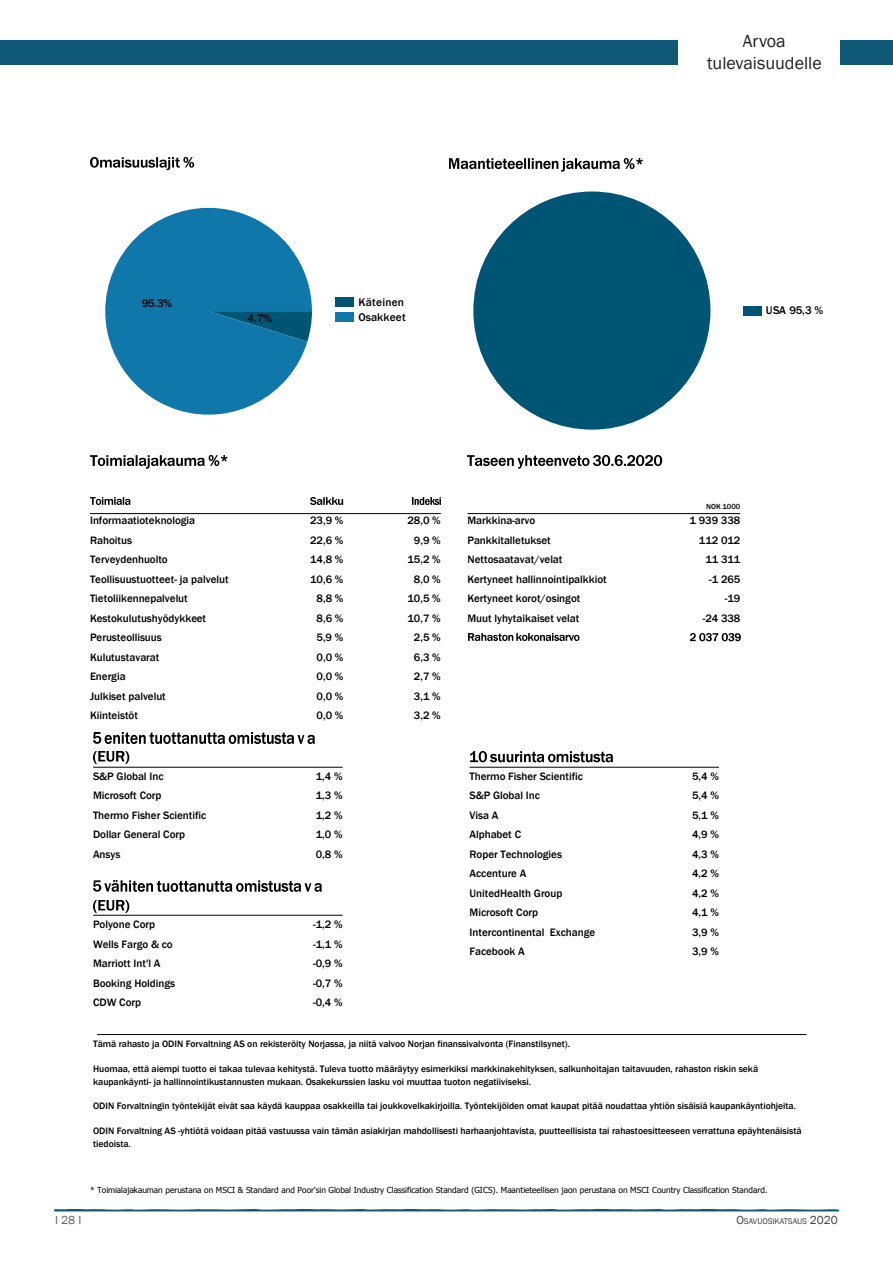
<style>
.page{position:relative;width:893px;height:1263px;background:#fff}
.page>*{position:absolute;margin:0;border:0;box-sizing:border-box;transform-origin:0 0}
.t1{font:18px/21.6px "Franklin Gothic";color:#231f20;text-align:center}
.t2{font:12px "Franklin Gothic";color:#5f5f62}
.t3{font:500 11.4px/14.5px "Franklin Gothic";letter-spacing:.01em;color:#000}
.t4{font:500 11.1px/19.5px "Franklin Gothic";letter-spacing:-.005em;color:#000}
.t5{font:500 9.6px/12.3px "Franklin Gothic";letter-spacing:-.005em;color:#000}
.t6{font:8.4px "Franklin Gothic";color:#3e3e3f}
.t7{font:8.25px "Tahoma";letter-spacing:-.005em;color:#000}
.t8{font:500 7.65px "Franklin Gothic";color:#000}
.s1{font-size:12px}
</style>
<div class="page">
<svg style="left:54px;top:1209px;width:785px;height:2px;background:#36738b"></svg>
<div style="left:0;top:41px;width:893px;height:24px;background:#105976"></div>
<div style="left:678px;top:32px;width:162px;height:42px;background:#fff"></div>
<hr style="left:93px;top:767px;width:250px;height:1px;background:#000">
<img style="left:94px;top:733px;width:220px;height:10px">
<img style="left:94px;top:752px;width:35px;height:16px">
<hr style="left:470px;top:767px;width:249px;height:1px;background:#000">
<img style="left:470px;top:752px;width:143px;height:15px">
<hr style="left:93px;top:915px;width:250px;height:1px;background:#000">
<img style="left:94px;top:880px;width:228px;height:11px">
<img style="left:94px;top:900px;width:35px;height:16px">
<img style="left:91px;top:157px;width:104px;height:14px">
<svg style="left:105px;top:207px;width:207px;height:208px;fill:#0f77a9"></svg>
<div style="left:336px;top:298px;width:18px;height:9px;background:#005575"></div>
<div style="left:336px;top:312px;width:18px;height:9px;background:#0f77a9"></div>
<img style="left:90px;top:455px;width:137px;height:13px">
<img style="left:467px;top:455px;width:196px;height:13px">
<hr style="left:468px;top:513px;width:272px;height:1px;background:#000">
<img style="left:468px;top:634px;width:111px;height:7px">
<img style="left:690px;top:633px;width:50px;height:9px">
<img style="left:90px;top:497px;width:41px;height:18px">
<img style="left:311px;top:497px;width:33px;height:18px">
<img style="left:412px;top:497px;width:29px;height:18px">
<hr style="left:90px;top:513px;width:351px;height:1px;background:#000">
<img style="left:450px;top:158px;width:193px;height:13px">
<div style="left:473px;top:191px;width:237px;height:239px;background:#005575;border-radius:50%"></div>
<div style="left:743px;top:306px;width:19px;height:9px;background:#005575"></div>
<hr style="left:97px;top:1034px;width:709px;height:1px;background:#000">
<h1 class="t1" style="left:707px;top:31px;width:116px">Arvoa tulevaisuudelle</h1>
<p class="t3" style="left:142px;top:296px;width:32px">95.3%</p>
<p class="t3" style="left:358px;top:295px;width:49px">Käteinen<br>Osakkeet</p>
<p class="t3" style="left:247px;top:311px;width:26px">4.7%</p>
<p class="t3" style="left:766px;top:303px;width:59px">USA 95,3 %</p>
<p class="t4" style="left:90px;top:511px;width:107px">Informaatioteknologia</p>
<p class="t4" style="left:310px;top:511px;width:35px">23,9 %</p>
<p class="t4" style="left:407px;top:511px;width:35px">28,0 %</p>
<p class="t4" style="left:90px;top:530px;width:43px">Rahoitus</p>
<p class="t4" style="left:310px;top:530px;width:35px">22,6 %</p>
<p class="t4" style="left:414px;top:530px;width:28px">9,9 %</p>
<p class="t4" style="left:90px;top:550px;width:79px">Terveydenhuolto</p>
<p class="t4" style="left:310px;top:550px;width:35px">14,8 %</p>
<p class="t4" style="left:407px;top:550px;width:35px">15,2 %</p>
<p class="t4" style="left:90px;top:569px;width:140px">Teollisuustuotteet- ja palvelut</p>
<p class="t4" style="left:310px;top:569px;width:35px">10,6 %</p>
<p class="t4" style="left:414px;top:569px;width:28px">8,0 %</p>
<p class="t4" style="left:90px;top:589px;width:99px">Tietoliikennepalvelut</p>
<p class="t4" style="left:317px;top:589px;width:28px">8,8 %</p>
<p class="t4" style="left:407px;top:589px;width:35px">10,5 %</p>
<p class="t4" style="left:90px;top:608px;width:118px">Kestokulutushyödykkeet</p>
<p class="t4" style="left:317px;top:608px;width:28px">8,6 %</p>
<p class="t4" style="left:407px;top:608px;width:35px">10,7 %</p>
<p class="t4" style="left:90px;top:628px;width:73px">Perusteollisuus</p>
<p class="t4" style="left:317px;top:628px;width:28px">5,9 %</p>
<p class="t4" style="left:414px;top:628px;width:28px">2,5 %</p>
<p class="t4" style="left:90px;top:647px;width:71px">Kulutustavarat</p>
<p class="t4" style="left:317px;top:647px;width:28px">0,0 %</p>
<p class="t4" style="left:414px;top:647px;width:28px">6,3 %</p>
<p class="t4" style="left:90px;top:667px;width:37px">Energia</p>
<p class="t4" style="left:317px;top:667px;width:28px">0,0 %</p>
<p class="t4" style="left:414px;top:667px;width:28px">2,7 %</p>
<p class="t4" style="left:90px;top:686px;width:77px">Julkiset palvelut</p>
<p class="t4" style="left:317px;top:686px;width:28px">0,0 %</p>
<p class="t4" style="left:414px;top:686px;width:28px">3,1 %</p>
<p class="t4" style="left:90px;top:706px;width:49px">Kiinteistöt</p>
<p class="t4" style="left:317px;top:706px;width:28px">0,0 %</p>
<p class="t4" style="left:414px;top:706px;width:28px">3,2 %</p>
<p class="t4" style="left:93px;top:766px;width:72px">S&amp;P Global Inc</p>
<p class="t4" style="left:316px;top:766px;width:28px">1,4 %</p>
<p class="t4" style="left:93px;top:786px;width:70px">Microsoft Corp</p>
<p class="t4" style="left:316px;top:786px;width:28px">1,3 %</p>
<p class="t4" style="left:93px;top:805px;width:115px">Thermo Fisher Scientific</p>
<p class="t4" style="left:316px;top:805px;width:28px">1,2 %</p>
<p class="t4" style="left:93px;top:825px;width:94px">Dollar General Corp</p>
<p class="t4" style="left:316px;top:825px;width:28px">1,0 %</p>
<p class="t4" style="left:93px;top:844px;width:29px">Ansys</p>
<p class="t4" style="left:316px;top:844px;width:28px">0,8 %</p>
<p class="t4" style="left:93px;top:915px;width:64px">Polyone Corp</p>
<p class="t4" style="left:313px;top:915px;width:31px">-1,2 %</p>
<p class="t4" style="left:93px;top:934px;width:81px">Wells Fargo &amp; co</p>
<p class="t4" style="left:313px;top:934px;width:31px">-1,1 %</p>
<p class="t4" style="left:93px;top:954px;width:69px">Marriott Int'l A</p>
<p class="t4" style="left:313px;top:954px;width:31px">-0,9 %</p>
<p class="t4" style="left:93px;top:973px;width:84px">Booking Holdings</p>
<p class="t4" style="left:313px;top:973px;width:31px">-0,7 %</p>
<p class="t4" style="left:93px;top:993px;width:50px">CDW Corp</p>
<p class="t4" style="left:313px;top:993px;width:31px">-0,4 %</p>
<p class="t8" style="left:706px;top:502px;width:36px">NOK 1000</p>
<p class="t4" style="left:467px;top:511px;width:96px">Markkina-arvo<br>Pankkitalletukset<br>Nettosaatavat/velat</p>
<p class="t4" style="left:690px;top:511px;width:52px;text-align:right">1 939 338<br>112 012<br>11 311</p>
<p class="t4" style="left:467px;top:569px;width:141px">Kertyneet hallinnointipalkkiot<br>Kertyneet korot/osingot<br>Muut lyhytaikaiset velat</p>
<p class="t4" style="left:703px;top:569px;width:39px;text-align:right">-1 265 -19<br>-24 338</p>
<p class="t4" style="left:470px;top:766px;width:115px">Thermo Fisher Scientific</p>
<p class="t4" style="left:692px;top:766px;width:28px">5,4 %</p>
<p class="t4" style="left:470px;top:786px;width:72px">S&amp;P Global Inc</p>
<p class="t4" style="left:692px;top:786px;width:28px">5,4 %</p>
<p class="t4" style="left:470px;top:805px;width:30px">Visa A</p>
<p class="t4" style="left:692px;top:805px;width:28px">5,1 %</p>
<p class="t4" style="left:470px;top:825px;width:53px">Alphabet C</p>
<p class="t4" style="left:692px;top:825px;width:28px">4,9 %</p>
<p class="t4" style="left:470px;top:844px;width:94px">Roper Technologies</p>
<p class="t4" style="left:692px;top:844px;width:28px">4,3 %</p>
<p class="t4" style="left:470px;top:864px;width:59px">Accenture A</p>
<p class="t4" style="left:692px;top:864px;width:28px">4,2 %</p>
<p class="t4" style="left:470px;top:883px;width:94px">UnitedHealth Group</p>
<p class="t4" style="left:692px;top:883px;width:28px">4,2 %</p>
<p class="t4" style="left:470px;top:903px;width:70px">Microsoft Corp</p>
<p class="t4" style="left:692px;top:903px;width:28px">4,1 %</p>
<p class="t4" style="left:470px;top:922px;width:127px">Intercontinental Exchange</p>
<p class="t4" style="left:692px;top:922px;width:28px">3,9 %</p>
<p class="t4" style="left:470px;top:942px;width:57px">Facebook A</p>
<p class="t4" style="left:692px;top:942px;width:28px">3,9 %</p>
<p class="t5" style="left:93px;top:1038px;width:478px">Tämä rahasto ja ODIN Forvaltning AS on rekisteröity Norjassa, ja niitä valvoo Norjan finanssivalvonta (Finanstilsynet).</p>
<p class="t5" style="left:93px;top:1063px;width:666px">Huomaa, että aiempi tuotto ei takaa tulevaa kehitystä. Tuleva tuotto määräytyy esimerkiksi markkinakehityksen, salkunhoitajan taitavuuden, rahaston riskin sekä kaupankäynti- ja hallinnointikustannusten mukaan. Osakekurssien lasku voi muuttaa tuoton negatiiviseksi.</p>
<p class="t5" style="left:93px;top:1100px;width:704px">ODIN Forvaltningin työntekijät eivät saa käydä kauppaa osakkeilla tai joukkovelkakirjoilla. Työntekijöiden omat kaupat pitää noudattaa yhtiön sisäisiä kaupankäyntiohjeita.</p>
<p class="t5" style="left:93px;top:1125px;width:710px">ODIN Forvaltning AS -yhtiötä voidaan pitää vastuussa vain tämän asiakirjan mahdollisesti harhaanjohtavista, puutteellisista tai rahastoesitteeseen verrattuna epäyhtenäisistä tiedoista.</p>
<p class="t7" style="left:90px;top:1185px;width:679px">* Toimialajakauman perustana on MSCI &amp; Standard and Poor'sin Global Industry Classification Standard (GICS). Maantieteellisen jaon perustana on MSCI Country Classification Standard.</p>
<p class="t2" style="left:55px;top:1213px;width:28px">I 28 I</p>
<p class="t6" style="left:736px;top:1216px;width:103px"><span class="s1">O</span>SAVUOSIKATSAUS <span class="s1">2020</span></p>
</div>
